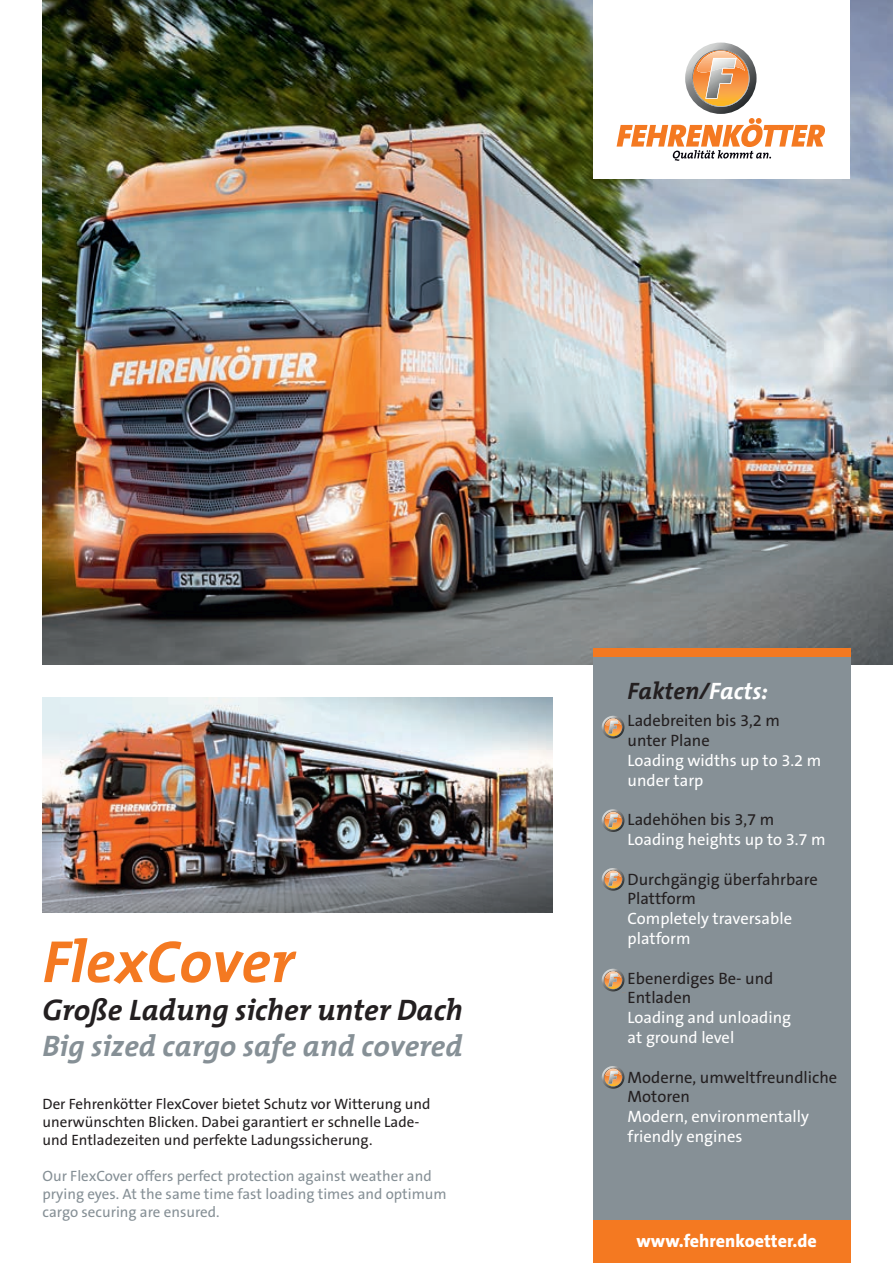
<style>
.page{position:relative;width:893px;height:1263px;background:#fff}
.page>*{position:absolute;margin:0;border:0;box-sizing:border-box;transform-origin:0 0}
.t1{font:italic 700 60px "The Mix 7";color:#f47921}
.t2{font:italic 700 30px/36px "The Mix 7";color:#869096}
.t3{font:italic 700 24px "The Mix 7";color:#231f20}
.t4{font:800 18px "The Sans B8";color:#fff}
.t5{font:16.5px/19.8px "The Sans B5 Plain";color:#fff}
.t6{font:16.5px/19.8px "The Sans B5 Plain";color:#231f20}
.t7{font:15px/18px "The Sans B5 Plain";color:#231f20}
.t8{font:15px/18px "The Sans B5 Plain";color:#869096}
.s1{color:#231f20}
.s2{color:#fff}
</style>
<div class="page">
<img style="left:43px;top:0;width:850px;height:664px">
<div style="left:593px;top:648px;width:257px;height:594px;background:#869096"></div>
<div style="left:593px;top:1220px;width:257px;height:43px;background:#f47921"></div>
<div style="left:593px;top:0;width:257px;height:179px;background:#fff"></div>
<svg style="left:617px;top:43px;width:208px;height:118px"></svg>
<svg style="left:602px;top:716px;width:22px;height:22px"></svg>
<svg style="left:602px;top:809px;width:22px;height:23px"></svg>
<svg style="left:602px;top:868px;width:22px;height:23px"></svg>
<svg style="left:602px;top:969px;width:22px;height:22px"></svg>
<svg style="left:602px;top:1066px;width:22px;height:23px"></svg>
<div style="left:593px;top:648px;width:257px;height:9px;background:#f47921"></div>
<img style="left:43px;top:698px;width:510px;height:214px">
<p class="t1" style="left:43px;top:911px;width:253px">FlexCover</p>
<p class="t2" style="left:43px;top:991px;width:422px"><span class="s1">Große Ladung sicher unter Dach<br></span>Big sized cargo safe and covered</p>
<p class="t7" style="left:43px;top:1096px;width:389px">Der Fehrenkötter FlexCover bietet Schutz vor Witterung und unerwünschten Blicken. Dabei garantiert er schnelle Lade&shy;und Entladezeiten und perfekte Ladungssicherung.</p>
<p class="t8" style="left:43px;top:1168px;width:406px">Our FlexCover offers perfect protection against weather and prying eyes. At the same time fast loading times and optimum cargo securing are ensured.</p>
<p class="t3" style="left:628px;top:671px;width:142px">Fakten/<span class="s2">Facts:</span></p>
<p class="t5" style="left:628px;top:711px;width:195px"><span class="s1">Ladebreiten bis 3,2 m unter Plane<br></span>Loading widths up to 3.2 m under tarp</p>
<p class="t5" style="left:628px;top:810px;width:200px"><span class="s1">Ladehöhen bis 3,7 m<br></span>Loading heights up to 3.7 m</p>
<p class="t6" style="left:628px;top:870px;width:192px">Durchgängig überfahrbare<br>Plattform<br><span class="s2">Completely traversable platform</span></p>
<p class="t5" style="left:628px;top:969px;width:165px"><span class="s1">Ebenerdiges Be- und<br>Entladen<br></span>Loading and unloading at ground level</p>
<p class="t5" style="left:628px;top:1068px;width:211px"><span class="s1">Moderne, umweltfreundliche<br>Motoren<br></span>Modern, environmentally friendly engines</p>
<p class="t4" style="left:636px;top:1231px;width:182px">www.fehrenkoetter.de</p>
</div>
